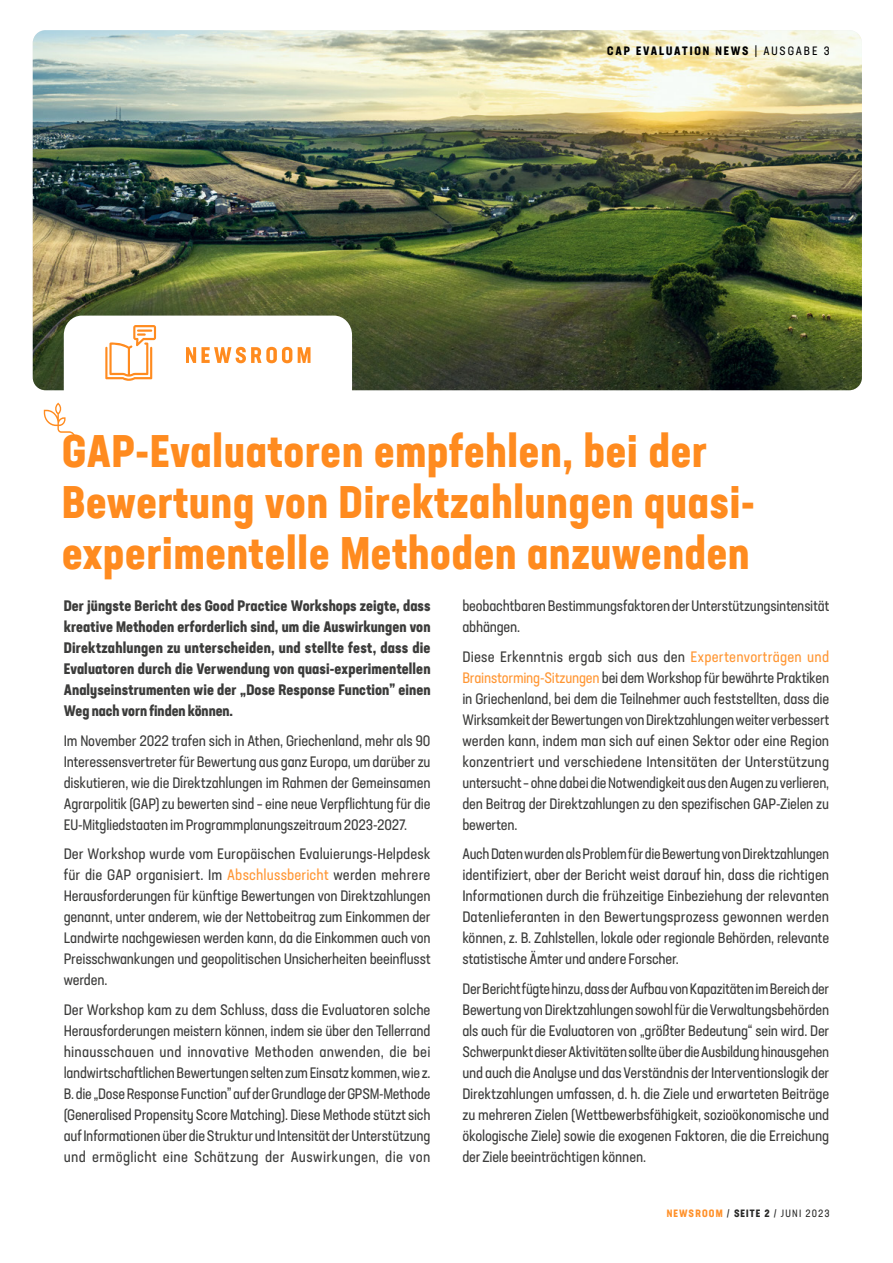
<style>
.page{position:relative;width:893px;height:1263px;background:#fff}
.page>*{position:absolute;margin:0;border:0;box-sizing:border-box;transform-origin:0 0}
.t1{font:700 condensed 45px/51px "Neusa Next Std";letter-spacing:.02em;color:#ff8b1f}
.t2{font:condensed 15px/21px "Neusa Next Std";letter-spacing:-.01em;color:#3c3c3b;text-align:justify}
.t3{font:700 condensed 15px/21px "Neusa Next Std";letter-spacing:.005em;color:#3c3c3b;text-align:justify}
.t4{font:700 condensed 12px "Neusa Next Std";letter-spacing:.16em;color:#000}
.t5{font:condensed 10.5px "Neusa Next Std";letter-spacing:.105em;color:#282827}
.s1{font-weight:400}
.s2{color:#ff9735}
.s3{font-weight:700;color:#ff912a}
.s4{font-weight:700}
</style>
<div class="page">
<img style="left:33px;top:30px;width:829px;height:360px">
<svg style="left:44px;top:316px;width:308px;height:123px"></svg>
<p class="t4" style="left:607px;top:43px;width:224px">CAP EVALUATION NEWS <span class="s1">| AUSGABE 3</span></p>
<h1 class="t1" style="left:62px;top:425px;width:694px">GAP-Evaluatoren empfehlen, bei der<br>Bewertung von Direktzahlungen quasi&shy;experimentelle Methoden anzuwenden</h1>
<p class="t3" style="left:64px;top:595px;width:368px">Der jüngste Bericht des Good Practice Workshops zeigte, dass kreative Methoden erforderlich sind, um die Auswirkungen von Direktzahlungen zu unterscheiden, und stellte fest, dass die Evaluatoren durch die Verwendung von quasi-experimentellen Analyseinstrumenten wie der „Dose Response Function” einen Weg nach vorn finden können.</p>
<p class="t2" style="left:64px;top:730px;width:368px">Im November 2022 trafen sich in Athen, Griechenland, mehr als 90<br>Interessensvertreter für Bewertung aus ganz Europa, um darüber zu diskutieren, wie die Direktzahlungen im Rahmen der Gemeinsamen Agrarpolitik (GAP) zu bewerten sind – eine neue Verpflichtung für die EU-Mitgliedstaaten im Programmplanungszeitraum 2023-2027.</p>
<p class="t2" style="left:64px;top:843px;width:368px">Der Workshop wurde vom Europäischen Evaluierungs-Helpdesk für die GAP organisiert. Im <span class="s2">Abschlussbericht</span> werden mehrere Herausforderungen für künftige Bewertungen von Direktzahlungen genannt, unter anderem, wie der Nettobeitrag zum Einkommen der Landwirte nachgewiesen werden kann, da die Einkommen auch von Preisschwankungen und geopolitischen Unsicherheiten beeinflusst werden.</p>
<p class="t2" style="left:64px;top:999px;width:368px">Der Workshop kam zu dem Schluss, dass die Evaluatoren solche Herausforderungen meistern können, indem sie über den Tellerrand hinausschauen und innovative Methoden anwenden, die bei landwirtschaftlichen Bewertungen selten zum Einsatz kommen, wie z.<br>B. die „Dose Response Function” auf der Grundlage der GPSM-Methode (Generalised Propensity Score Matching). Diese Methode stützt sich auf Informationen über die Struktur und Intensität der Unterstützung und ermöglicht eine Schätzung der Auswirkungen, die von</p>
<p class="t2" style="left:462px;top:595px;width:368px">beobachtbaren Bestimmungsfaktoren der Unterstützungsintensität abhängen.</p>
<p class="t2" style="left:462px;top:646px;width:368px">Diese Erkenntnis ergab sich aus den <span class="s2">Expertenvorträgen und Brainstorming-Sitzungen</span> bei dem Workshop für bewährte Praktiken in Griechenland, bei dem die Teilnehmer auch feststellten, dass die Wirksamkeit der Bewertungen von Direktzahlungen weiter verbessert werden kann, indem man sich auf einen Sektor oder eine Region konzentriert und verschiedene Intensitäten der Unterstützung untersucht – ohne dabei die Notwendigkeit aus den Augen zu verlieren, den Beitrag der Direktzahlungen zu den spezifischen GAP-Zielen zu bewerten.</p>
<p class="t2" style="left:462px;top:843px;width:368px">Auch Daten wurden als Problem für die Bewertung von Direktzahlungen identifiziert, aber der Bericht weist darauf hin, dass die richtigen Informationen durch die frühzeitige Einbeziehung der relevanten Datenlieferanten in den Bewertungsprozess gewonnen werden können, z. B. Zahlstellen, lokale oder regionale Behörden, relevante statistische Ämter und andere Forscher.</p>
<p class="t2" style="left:462px;top:978px;width:368px">Der Bericht fügte hinzu, dass der Aufbau von Kapazitäten im Bereich der Bewertung von Direktzahlungen sowohl für die Verwaltungsbehörden als auch für die Evaluatoren von „größter Bedeutung“ sein wird. Der Schwerpunkt dieser Aktivitäten sollte über die Ausbildung hinausgehen und auch die Analyse und das Verständnis der Interventionslogik der Direktzahlungen umfassen, d. h. die Ziele und erwarteten Beiträge zu mehreren Zielen (Wettbewerbsfähigkeit, sozioökonomische und ökologische Ziele) sowie die exogenen Faktoren, die die Erreichung der Ziele beeinträchtigen können.</p>
<p class="t5" style="left:667px;top:1206px;width:164px"><span class="s3">NEWSROOM</span> / <span class="s4">SEITE 2</span> / JUNI 2023</p>
</div>
